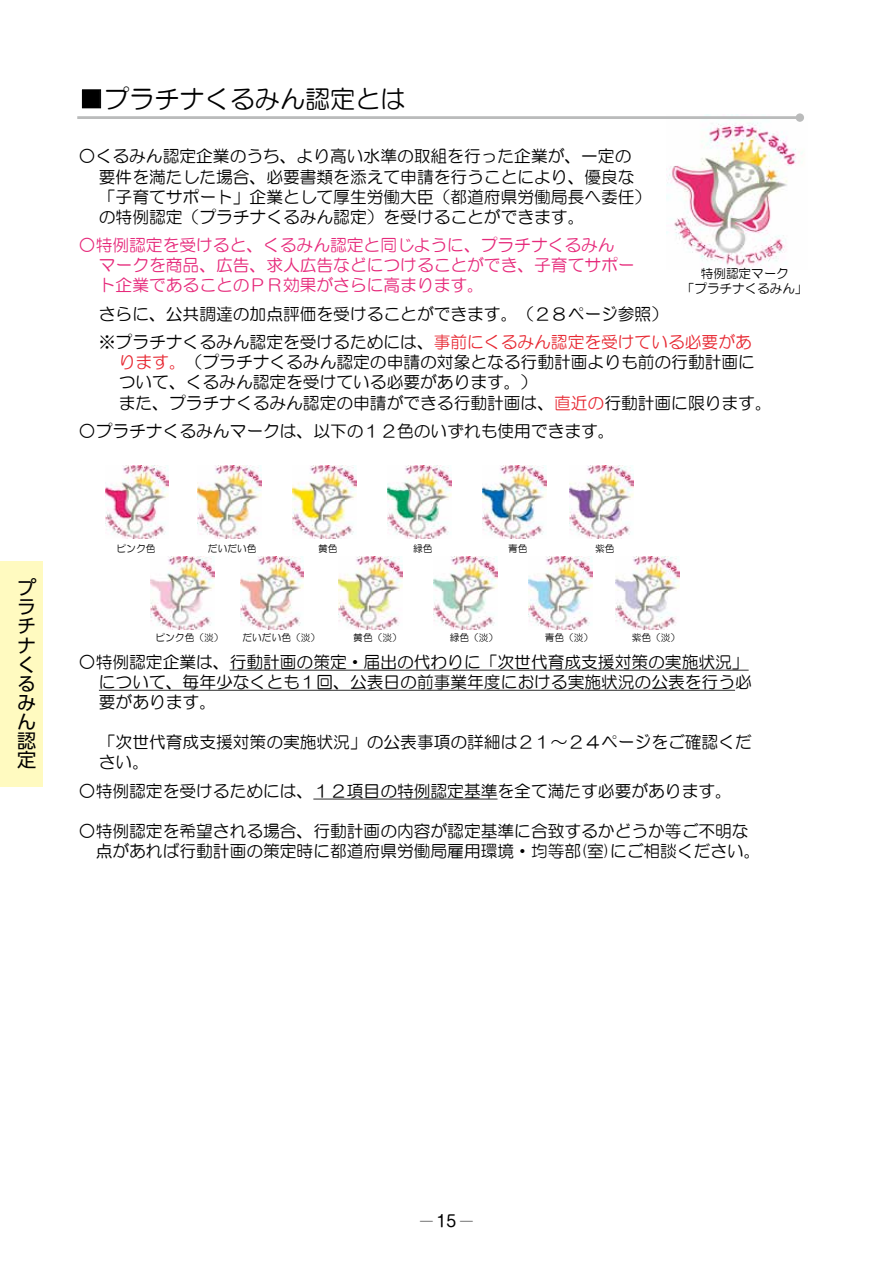
<style>
.page{position:relative;width:893px;height:1263px;background:#fff}
.page>*{position:absolute;margin:0;border:0;box-sizing:border-box;transform-origin:0 0}
.t1{font:25.05px "HG Maru Gothic MPRO";color:#000}
.t2{font:19.2px/19.2px "UD Shin Go Pro";color:#000}
.t3{font:16.8px/20.1px "HG Maru Gothic MPRO";color:#000}
.t4{font:16.8px/20.1px "HG Maru Gothic MPRO";color:#e62a7b}
.t5{font:12.75px "Shin M Go Pro";color:#000}
.t6{font:12.6px/15px "HG Maru Gothic MPRO";color:#000;text-align:center}
.t7{font:9.75px "HG Maru Gothic MPRO";color:#000}
.s1{color:#e72832}
.s2{font-size:15.9px}
</style>
<div class="page">
<img style="left:667px;top:114px;width:136px;height:156px">
<div style="left:82px;top:89px;width:19px;height:19px;border:1px solid #000"></div>
<hr style="left:77px;top:116px;width:723px;height:3px;background:#babbbb">
<div style="left:796px;top:113px;width:8px;height:9px;background:#babbbb;border-radius:50%"></div>
<svg style="left:230px;top:670px;width:519px;height:1px"></svg>
<svg style="left:99px;top:690px;width:636px;height:1px"></svg>
<svg style="left:313px;top:799px;width:184px;height:1px"></svg>
<img style="left:105px;top:466px;width:64px;height:73px">
<img style="left:198px;top:466px;width:63px;height:73px">
<img style="left:293px;top:466px;width:63px;height:73px">
<img style="left:388px;top:466px;width:63px;height:73px">
<img style="left:482px;top:466px;width:64px;height:73px">
<img style="left:570px;top:466px;width:63px;height:73px">
<img style="left:151px;top:557px;width:63px;height:73px">
<img style="left:240px;top:557px;width:64px;height:73px">
<img style="left:339px;top:557px;width:64px;height:73px">
<img style="left:434px;top:557px;width:63px;height:73px">
<img style="left:529px;top:557px;width:63px;height:73px">
<img style="left:616px;top:557px;width:63px;height:73px">
<div style="left:0;top:561px;width:43px;height:226px;background:#fffac0"></div>
<p class="t2" style="left:17px;top:578px;width:21px">プラチナくるみん認定</p>
<h1 class="t1" style="left:79px;top:86px;width:328px">■プラチナくるみん認定とは</h1>
<p class="t3" style="left:99px;top:146px;width:554px;text-indent:-20px">○くるみん認定企業のうち、より高い水準の取組を行った企業が、一定の要件を満たした場合、必要書類を添えて申請を行うことにより、優良な「子育てサポート」企業として厚生労働大臣（都道府県労働局長へ委任）の特例認定（プラチナくるみん認定）を受けることができます。</p>
<p class="t4" style="left:99px;top:235px;width:537px;text-indent:-20px">○特例認定を受けると、くるみん認定と同じように、プラチナくるみんマークを商品、広告、求人広告などにつけることができ、子育てサポート企業であることのＰＲ効果がさらに高まります。</p>
<p class="t3" style="left:99px;top:299px;width:654px;line-height:28.5px">さらに、公共調達の加点評価を受けることができます。（２８ページ参照）<br>※プラチナくるみん認定を受けるためには、<span class="s1">事前にくるみん認定を受けている必要があ</span></p>
<p class="t3" style="left:119px;top:352px;width:654px"><span class="s1">ります。</span>（プラチナくるみん認定の申請の対象となる行動計画よりも前の行動計画について、くるみん認定を受けている必要があります。）<br>また、プラチナくるみん認定の申請ができる行動計画は、<span class="s1">直近の</span>行動計画に限ります。</p>
<p class="t3" style="left:79px;top:421px;width:537px">○プラチナくるみんマークは、以下の１２色のいずれも使用できます。</p>
<p class="t6" style="left:682px;top:266px;width:127px">特例認定マーク<br>「プラチナくるみん」</p>
<p class="t7" style="left:117px;top:543px;width:40px">ピンク色</p>
<p class="t7" style="left:208px;top:543px;width:50px">だいだい色</p>
<p class="t7" style="left:318px;top:543px;width:21px">黄色</p>
<p class="t7" style="left:413px;top:543px;width:21px">緑色</p>
<p class="t7" style="left:508px;top:543px;width:21px">青色</p>
<p class="t7" style="left:595px;top:543px;width:21px">紫色</p>
<p class="t7" style="left:156px;top:632px;width:69px">ピンク色（淡）</p>
<p class="t7" style="left:243px;top:632px;width:79px">だいだい色（淡）</p>
<p class="t7" style="left:353px;top:632px;width:50px">黄色（淡）</p>
<p class="t7" style="left:450px;top:632px;width:50px">緑色（淡）</p>
<p class="t7" style="left:545px;top:632px;width:50px">青色（淡）</p>
<p class="t7" style="left:632px;top:632px;width:50px">紫色（淡）</p>
<p class="t3" style="left:99px;top:652px;width:654px;text-indent:-20px">○特例認定企業は、行動計画の策定・届出の代わりに「次世代育成支援対策の実施状況」について、毎年少なくとも１回、公表日の前事業年度における実施状況の公表を行う必要があります。</p>
<p class="t3" style="left:99px;top:732px;width:654px">「次世代育成支援対策の実施状況」の公表事項の詳細は２１～２４ページをご確認ください。</p>
<p class="t3" style="left:79px;top:781px;width:654px">○特例認定を受けるためには、１２項目の特例認定基準を全て満たす必要があります。</p>
<p class="t3" style="left:96px;top:821px;width:666px;text-indent:-17px">○特例認定を希望される場合、行動計画の内容が認定基準に合致するかどうか等ご不明な点があれば行動計画の策定時に都道府県労働局雇用環境・均等部(室)にご相談ください。</p>
<p class="t5" style="left:420px;top:1211px;width:54px">─ <span class="s2">15</span> ─</p>
</div>
